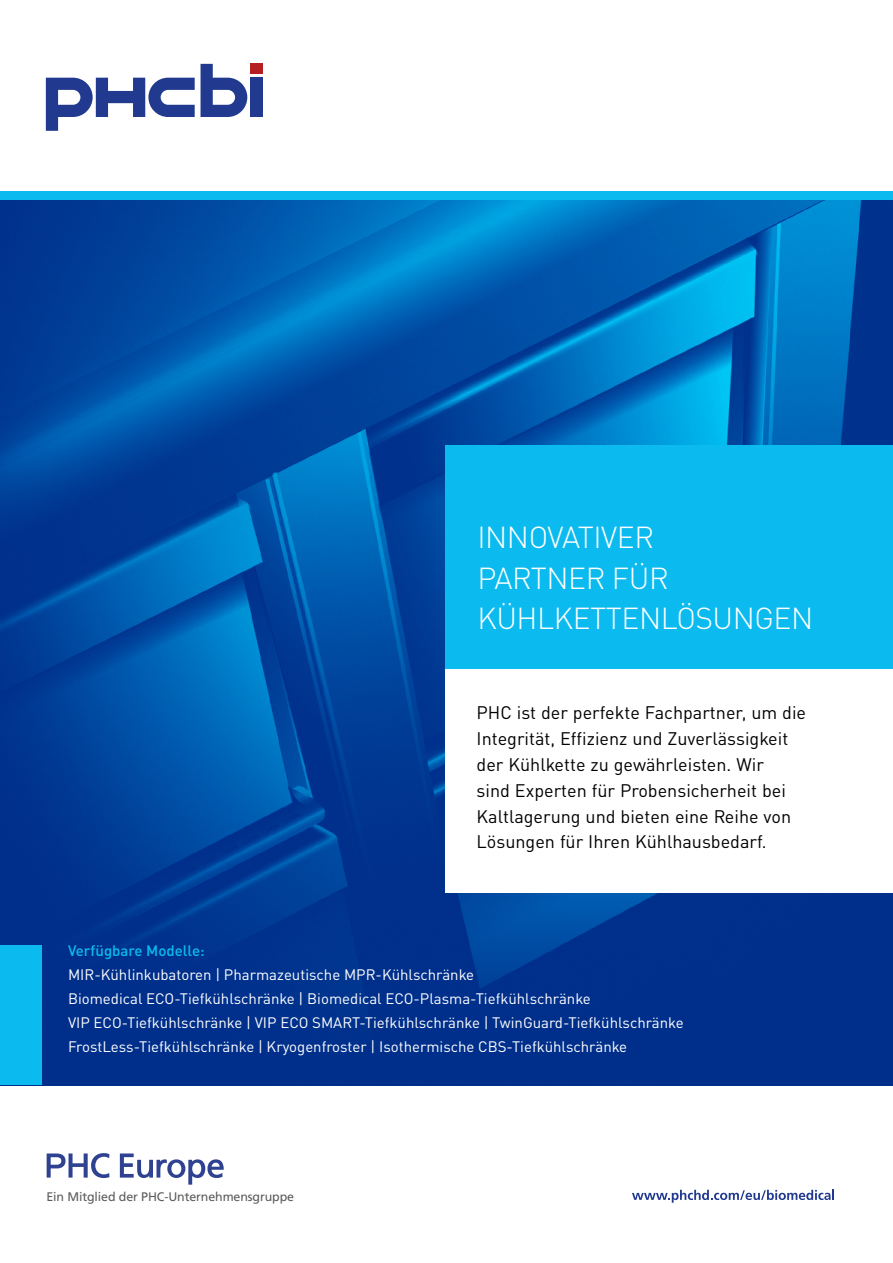
<style>
.page{position:relative;width:893px;height:1263px;background:#fff}
.page>*{position:absolute;margin:0;border:0;box-sizing:border-box;transform-origin:0 0}
.t1{font:300 30px/40.5px "DIN Pro";letter-spacing:-.015em;color:#fff}
.t2{font:18px/25.8px "DIN Pro";color:#000}
.t3{font:15px/24px "DIN Pro";color:#fff}
.t4{font:500 15px "DIN Pro";color:#0bbbef}
.t5{font:12.45px "Frutiger LT Std";letter-spacing:-.01em;color:#5c5c5b}
</style>
<div class="page">
<img style="left:0;top:200px;width:893px;height:885px">
<div style="left:0;top:191px;width:893px;height:9px;background:#0bbbef"></div>
<div style="left:0;top:945px;width:41px;height:140px;background:#0bbbef"></div>
<div style="left:250px;top:78px;width:13px;height:39px;background:#213a8f"></div>
<svg style="left:46px;top:78px;width:149px;height:53px"></svg>
<svg style="left:201px;top:64px;width:46px;height:53px"></svg>
<div style="left:250px;top:64px;width:13px;height:10px;background:#b51f1f"></div>
<div style="left:445px;top:445px;width:448px;height:226px;background:#0bbbef"></div>
<div style="left:445px;top:670px;width:448px;height:223px;background:#fff"></div>
<svg style="left:632px;top:1190px;width:202px;height:13px"></svg>
<svg style="left:47px;top:1153px;width:62px;height:25px"></svg>
<svg style="left:120px;top:1153px;width:104px;height:31px"></svg>
<h1 class="t1" style="left:477px;top:514px;width:337px">INNOVATIVER<br>PARTNER FÜR<br>KÜHLKETTENLÖSUNGEN</h1>
<p class="t2" style="left:477px;top:698px;width:331px">PHC ist der perfekte Fachpartner, um die Integrität, Effizienz und Zuverlässigkeit der Kühlkette zu gewährleisten. Wir<br>sind Experten für Probensicherheit bei Kaltlagerung und bieten eine Reihe von Lösungen für Ihren Kühlhausbedarf.</p>
<p class="t4" style="left:68px;top:938px;width:138px">Verfügbare Modelle:</p>
<p class="t3" style="left:68px;top:961px;width:617px">MIR-Kühlinkubatoren | Pharmazeutische MPR-Kühlschränke<br>Biomedical ECO-Tiefkühlschränke | Biomedical ECO-Plasma-Tiefkühlschränke<br>VIP ECO-Tiefkühlschränke | VIP ECO SMART-Tiefkühlschränke | TwinGuard-Tiefkühlschränke FrostLess-Tiefkühlschränke | Kryogenfroster | Isothermische CBS-Tiefkühlschränke</p>
<p class="t5" style="left:46px;top:1189px;width:249px">Ein Mitglied der PHC-Unternehmensgruppe</p>
</div>
